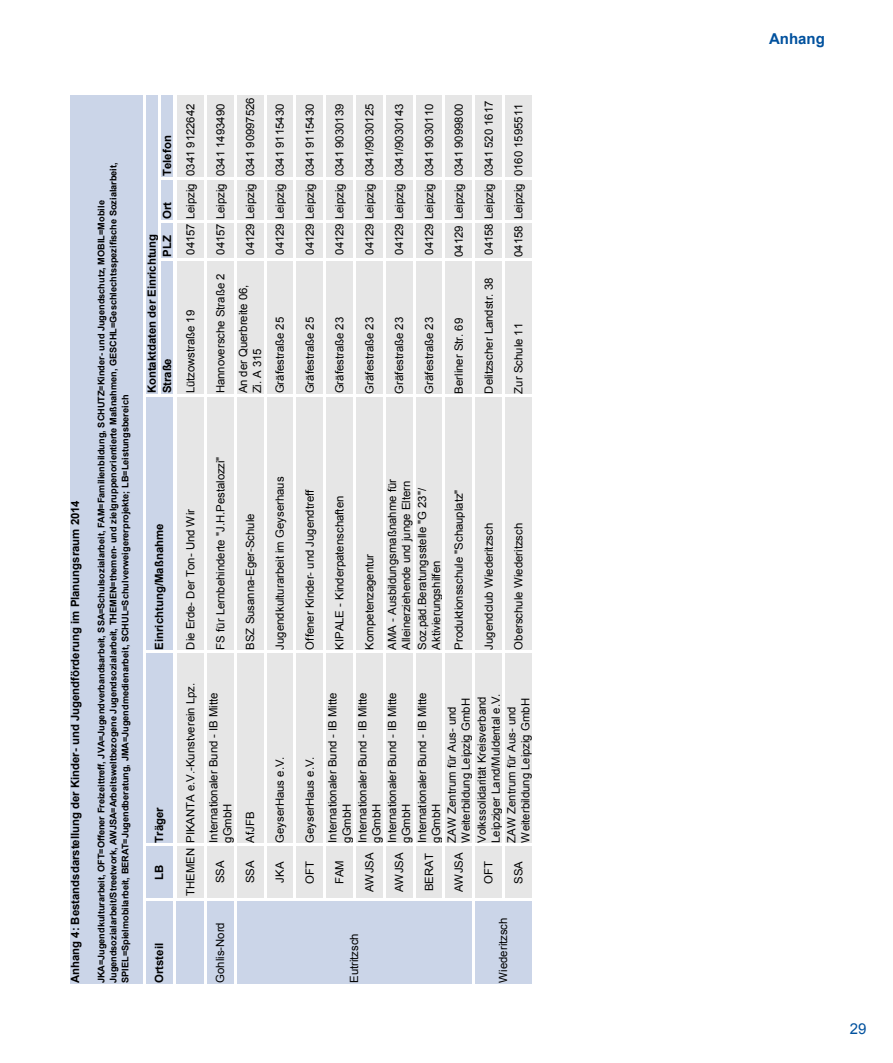
<style>
.page{position:relative;width:893px;height:1063px;background:#fff}
.page>*{position:absolute;margin:0;border:0;box-sizing:border-box;transform-origin:0 0}
.t1{font:700 15px "Arial";color:#00519e}
.t2{font:15px "Arial";color:#00519e}
.t3{font:11.4px/14.1px "Arial";color:#000}
.t4{font:700 11.4px "Arial";letter-spacing:.005em;color:#000}
.t5{font:700 9.15px/12px "Arial";color:#000}
</style>
<div class="page">
<div style="left:69px;top:94px;width:106px;height:891px;background:#cbd5e8"></div>
<hr style="left:68px;top:984px;width:108px;height:2px;background:#fff">
<hr style="left:70px;top:93px;width:106px;height:2px;background:#fff">
<hr style="left:146px;top:899px;width:30px;height:2px;background:#fff">
<hr style="left:146px;top:844px;width:30px;height:2px;background:#fff">
<hr style="left:146px;top:651px;width:30px;height:2px;background:#fff">
<hr style="left:146px;top:395px;width:30px;height:2px;background:#fff">
<svg style="left:161px;top:258px;width:12px;height:2px"></svg>
<svg style="left:161px;top:220px;width:12px;height:2px"></svg>
<svg style="left:161px;top:177px;width:12px;height:2px"></svg>
<hr style="left:68px;top:93px;width:2px;height:891px;background:#fff">
<hr style="left:144px;top:93px;width:2px;height:891px;background:#fff">
<hr style="left:159px;top:93px;width:2px;height:302px;background:#fff">
<hr style="left:173px;top:93px;width:3px;height:891px;background:#fff">
<div style="left:176px;top:900px;width:357px;height:85px;background:#cbd5e8"></div>
<div style="left:176px;top:94px;width:357px;height:806px;background:#e6e6e6"></div>
<hr style="left:176px;top:984px;width:358px;height:2px;background:#fff">
<hr style="left:175px;top:899px;width:359px;height:2px;background:#fff">
<hr style="left:177px;top:844px;width:357px;height:2px;background:#fff">
<hr style="left:177px;top:651px;width:357px;height:2px;background:#fff">
<hr style="left:177px;top:395px;width:357px;height:2px;background:#fff">
<hr style="left:177px;top:258px;width:357px;height:2px;background:#fff">
<hr style="left:177px;top:220px;width:357px;height:2px;background:#fff">
<hr style="left:177px;top:177px;width:357px;height:2px;background:#fff">
<hr style="left:177px;top:93px;width:357px;height:2px;background:#fff">
<hr style="left:175px;top:93px;width:2px;height:806px;background:#fff">
<hr style="left:204px;top:93px;width:3px;height:891px;background:#fff">
<hr style="left:234px;top:93px;width:2px;height:891px;background:#fff">
<hr style="left:264px;top:93px;width:2px;height:806px;background:#fff">
<hr style="left:294px;top:93px;width:2px;height:806px;background:#fff">
<hr style="left:324px;top:93px;width:2px;height:806px;background:#fff">
<hr style="left:353px;top:93px;width:3px;height:806px;background:#fff">
<hr style="left:383px;top:93px;width:2px;height:806px;background:#fff">
<hr style="left:413px;top:93px;width:2px;height:806px;background:#fff">
<hr style="left:443px;top:93px;width:2px;height:806px;background:#fff">
<hr style="left:473px;top:93px;width:2px;height:891px;background:#fff">
<hr style="left:502px;top:93px;width:3px;height:806px;background:#fff">
<hr style="left:532px;top:93px;width:2px;height:891px;background:#fff">
<p class="t4" style="left:68px;top:983px;width:484px;rotate:-90deg">Anhang 4: Bestandsdarstellung der Kinder- und Jugendförderung im Planungsraum 2014</p>
<p class="t5" style="left:95px;top:983px;width:822px;rotate:-90deg">JKA=Jugendkulturarbeit, OFT=Offener Freizeittreff, JVA=Jugendverbandsarbeit, SSA=Schulsozialarbeit, FAM=Familienbildung, SCHUTZ=Kinder- und Jugendschutz, MOBIL=Mobile<br>Jugendsozialarbeit/Streetwork, AWJSA=Arbeitsweltbezogene Jugendsozialarbeit, THEMEN=themen- und zielgruppenorientierte Maßnahmen, GESCHL=Geschlechtsspezifische Sozialarbeit,<br>SPIEL=Spielmobilarbeit, BERAT=Jugendberatung, JMA=Jugendmedienarbeit, SCHUL=Schulverweigererprojekte; LB=Leistungsbereich</p>
<p class="t4" style="left:160px;top:176px;width:42px;rotate:-90deg">Telefon</p>
<p class="t4" style="left:160px;top:219px;width:19px;rotate:-90deg">Ort</p>
<p class="t4" style="left:144px;top:393px;width:161px;rotate:-90deg">Kontaktdaten der Einrichtung</p>
<p class="t4" style="left:160px;top:257px;width:23px;rotate:-90deg">PLZ</p>
<p class="t4" style="left:160px;top:393px;width:37px;rotate:-90deg">Straße</p>
<p class="t3" style="left:184px;top:255px;width:152px;rotate:-90deg">04157 Leipzig 0341 9122642</p>
<p class="t3" style="left:184px;top:393px;width:85px;rotate:-90deg">Lützowstraße 19</p>
<p class="t3" style="left:213px;top:255px;width:152px;rotate:-90deg">04157 Leipzig 0341 1493490</p>
<p class="t3" style="left:213px;top:393px;width:121px;rotate:-90deg">Hannoversche Straße 2</p>
<p class="t3" style="left:243px;top:255px;width:159px;rotate:-90deg">04129 Leipzig 0341 90997526</p>
<p class="t3" style="left:236px;top:393px;width:110px;rotate:-90deg">An der Querbreite 06,<br>Zi. A 315</p>
<p class="t3" style="left:273px;top:255px;width:152px;rotate:-90deg">04129 Leipzig 0341 9115430</p>
<p class="t3" style="left:273px;top:393px;width:78px;rotate:-90deg">Gräfestraße 25</p>
<p class="t4" style="left:152px;top:650px;width:127px;rotate:-90deg">Einrichtung/Maßnahme</p>
<p class="t4" style="left:152px;top:843px;width:37px;rotate:-90deg">Träger</p>
<p class="t4" style="left:152px;top:880px;width:17px;rotate:-90deg">LB</p>
<p class="t4" style="left:152px;top:983px;width:41px;rotate:-90deg">Ortsteil</p>
<p class="t3" style="left:184px;top:650px;width:142px;rotate:-90deg">Die Erde- Der Ton- Und Wir</p>
<p class="t3" style="left:213px;top:650px;width:194px;rotate:-90deg">FS für Lernbehinderte "J.H.Pestalozzi"</p>
<p class="t3" style="left:243px;top:650px;width:138px;rotate:-90deg">BSZ Susanna-Eger-Schule</p>
<p class="t3" style="left:184px;top:896px;width:215px;rotate:-90deg">THEMEN PIKANTA e.V.-Kunstverein Lpz.</p>
<p class="t3" style="left:206px;top:843px;width:152px;rotate:-90deg">Internationaler Bund - IB Mitte gGmbH</p>
<p class="t3" style="left:213px;top:883px;width:24px;rotate:-90deg">SSA</p>
<p class="t3" style="left:243px;top:843px;width:33px;rotate:-90deg">AfJFB</p>
<p class="t3" style="left:243px;top:883px;width:24px;rotate:-90deg">SSA</p>
<p class="t3" style="left:213px;top:983px;width:62px;rotate:-90deg">Gohlis-Nord</p>
<p class="t3" style="left:273px;top:650px;width:174px;rotate:-90deg">Jugendkulturarbeit im Geyserhaus</p>
<p class="t3" style="left:273px;top:843px;width:88px;rotate:-90deg">GeyserHaus e.V.</p>
<p class="t3" style="left:273px;top:883px;width:22px;rotate:-90deg">JKA</p>
<p class="t3" style="left:303px;top:255px;width:152px;rotate:-90deg">04129 Leipzig 0341 9115430</p>
<p class="t3" style="left:333px;top:255px;width:152px;rotate:-90deg">04129 Leipzig 0341 9030139</p>
<p class="t3" style="left:362px;top:255px;width:152px;rotate:-90deg">04129 Leipzig 0341/9030125</p>
<p class="t3" style="left:392px;top:255px;width:152px;rotate:-90deg">04129 Leipzig 0341/9030143</p>
<p class="t3" style="left:422px;top:255px;width:152px;rotate:-90deg">04129 Leipzig 0341 9030110</p>
<p class="t3" style="left:452px;top:257px;width:155px;rotate:-90deg">04129 Leipzig 0341 9099800</p>
<p class="t3" style="left:303px;top:393px;width:78px;rotate:-90deg">Gräfestraße 25</p>
<p class="t3" style="left:333px;top:393px;width:78px;rotate:-90deg">Gräfestraße 23</p>
<p class="t3" style="left:362px;top:394px;width:78px;rotate:-90deg">Gräfestraße 23</p>
<p class="t3" style="left:392px;top:394px;width:78px;rotate:-90deg">Gräfestraße 23</p>
<p class="t3" style="left:422px;top:394px;width:78px;rotate:-90deg">Gräfestraße 23</p>
<p class="t3" style="left:452px;top:394px;width:77px;rotate:-90deg">Berliner Str. 69</p>
<p class="t3" style="left:482px;top:255px;width:156px;rotate:-90deg">04158 Leipzig 0341 520 1617</p>
<p class="t3" style="left:482px;top:394px;width:117px;rotate:-90deg">Delitzscher Landstr. 38</p>
<p class="t3" style="left:512px;top:257px;width:155px;rotate:-90deg">04158 Leipzig 0160 1595511</p>
<p class="t3" style="left:512px;top:394px;width:72px;rotate:-90deg">Zur Schule 11</p>
<p class="t3" style="left:303px;top:650px;width:162px;rotate:-90deg">Offener Kinder- und Jugendtreff</p>
<p class="t3" style="left:333px;top:650px;width:155px;rotate:-90deg">KIPALE - Kinderpatenschaften</p>
<p class="t3" style="left:362px;top:650px;width:97px;rotate:-90deg">Kompetenzagentur</p>
<p class="t3" style="left:385px;top:650px;width:172px;rotate:-90deg">AMA - Ausbildungsmaßnahme für<br>Alleinerziehende und junge Eltern</p>
<p class="t3" style="left:415px;top:650px;width:163px;rotate:-90deg">Soz.päd.Beratungsstelle "G 23"/<br>Aktivierungshilfen</p>
<p class="t3" style="left:452px;top:650px;width:161px;rotate:-90deg">Produktionsschule "Schauplatz"</p>
<p class="t3" style="left:482px;top:650px;width:128px;rotate:-90deg">Jugendclub Wiederitzsch</p>
<p class="t3" style="left:512px;top:650px;width:128px;rotate:-90deg">Oberschule Wiederitzsch</p>
<p class="t3" style="left:303px;top:843px;width:88px;rotate:-90deg">GeyserHaus e.V.</p>
<p class="t3" style="left:303px;top:884px;width:24px;rotate:-90deg">OFT</p>
<p class="t3" style="left:326px;top:843px;width:152px;rotate:-90deg">Internationaler Bund - IB Mitte gGmbH</p>
<p class="t3" style="left:355px;top:843px;width:152px;rotate:-90deg">Internationaler Bund - IB Mitte gGmbH</p>
<p class="t3" style="left:385px;top:843px;width:152px;rotate:-90deg">Internationaler Bund - IB Mitte gGmbH</p>
<p class="t3" style="left:415px;top:843px;width:152px;rotate:-90deg">Internationaler Bund - IB Mitte gGmbH</p>
<p class="t3" style="left:475px;top:843px;width:151px;rotate:-90deg">Volkssolidarität Kreisverband<br>Leipziger Land/Muldental e.V.</p>
<p class="t3" style="left:445px;top:843px;width:146px;rotate:-90deg">ZAW Zentrum für Aus- und<br>Weiterbildung Leipzig GmbH</p>
<p class="t3" style="left:505px;top:843px;width:146px;rotate:-90deg">ZAW Zentrum für Aus- und<br>Weiterbildung Leipzig GmbH</p>
<p class="t3" style="left:333px;top:884px;width:25px;rotate:-90deg">FAM</p>
<p class="t3" style="left:362px;top:892px;width:41px;rotate:-90deg">AWJSA</p>
<p class="t3" style="left:347px;top:983px;width:51px;rotate:-90deg">Eutritzsch</p>
<p class="t3" style="left:392px;top:892px;width:41px;rotate:-90deg">AWJSA</p>
<p class="t3" style="left:422px;top:891px;width:39px;rotate:-90deg">BERAT</p>
<p class="t3" style="left:452px;top:892px;width:41px;rotate:-90deg">AWJSA</p>
<p class="t3" style="left:482px;top:884px;width:24px;rotate:-90deg">OFT</p>
<p class="t3" style="left:512px;top:884px;width:24px;rotate:-90deg">SSA</p>
<p class="t3" style="left:496px;top:983px;width:67px;rotate:-90deg">Wiederitzsch</p>
<h1 class="t1" style="left:769px;top:28px;width:57px">Anhang</h1>
<h1 class="t2" style="left:850px;top:1019px;width:18px">29</h1>
</div>
